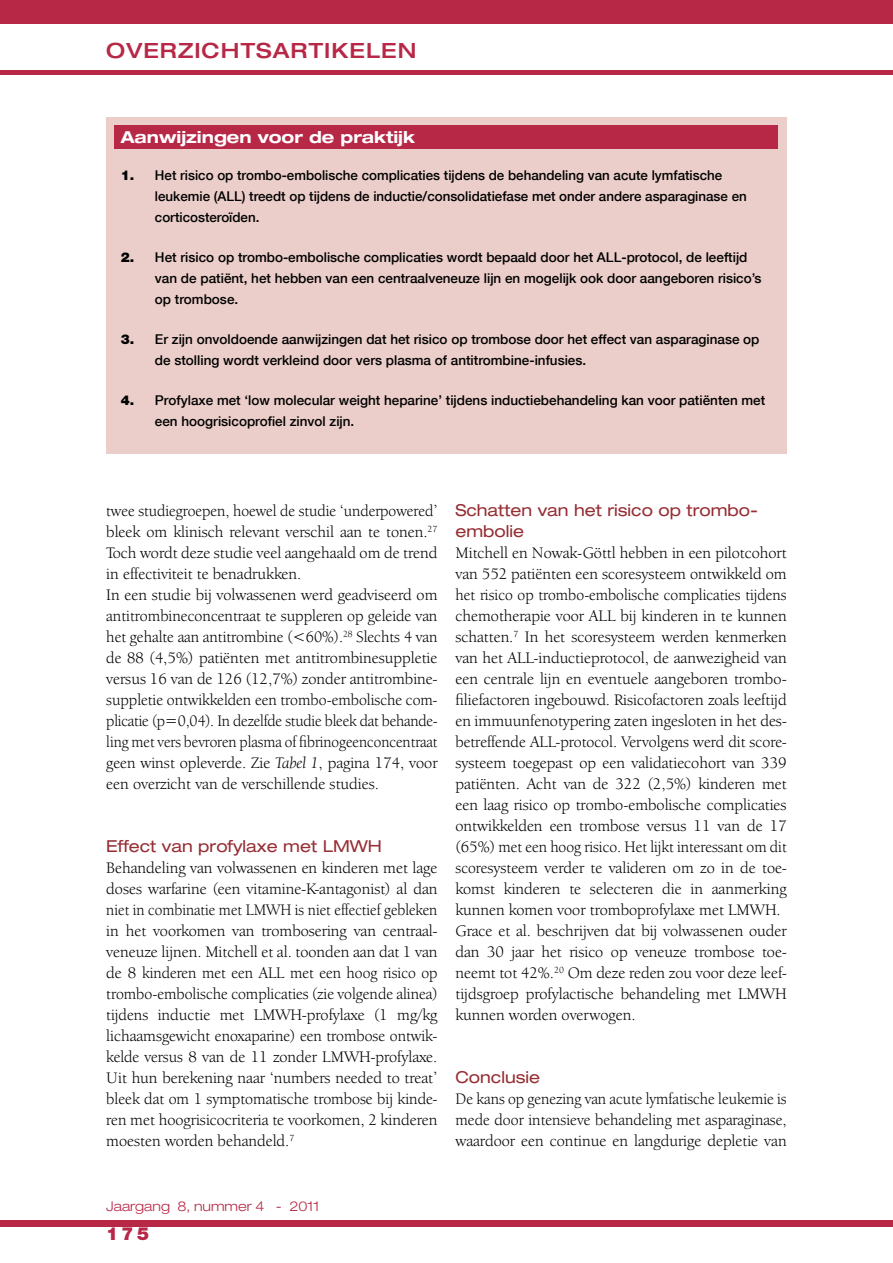
<style>
.page{position:relative;width:893px;height:1263px;background:#fff}
.page>*{position:absolute;margin:0;border:0;box-sizing:border-box;transform-origin:0 0}
.t1{font:500 expanded 21px "Helvetica Neue LT Std";letter-spacing:.05em;color:#b72847}
.t2{font:900 18px "Helvetica Neue LT Std";color:#b72847}
.t3{font:16.5px/21px "Berkeley Oldstyle IT Cby BT";color:#000;text-align:justify}
.t4{font:16.5px/21px "Berkeley Oldstyle IT Cby BT";color:#000;scale:.96 1}
.t5{font:expanded 16.5px/21px "Helvetica Neue LT Std";color:#962e34}
.t6{font:700 expanded 16.5px "Helvetica Neue LT Std";color:#fff}
.t7{font:500 13.5px/21px "Helvetica Neue";color:#000}
.t8{font:300 expanded 13.5px "Helvetica Neue LT Std";color:#b72847}
.s1{font-family:"Helvetica Neue LT Std";font-weight:900}
.s2{font-style:italic}
</style>
<div class="page">
<div style="left:0;top:0;width:893px;height:23px;background:#b72847"></div>
<div style="left:0;top:1220px;width:893px;height:7px;background:#b72847"></div>
<hr style="left:0;top:70px;width:893px;height:4px;background:#b72847">
<div style="left:106px;top:117px;width:681px;height:336px;background:#ebcec9"></div>
<div style="left:115px;top:126px;width:663px;height:23px;background:#b72847"></div>
<p class="t1" style="left:106px;top:37px;width:312px">OVERZICHTSARTIKELEN</p>
<p class="t6" style="left:121px;top:127px;width:296px">Aanwijzingen voor de praktijk</p>
<p class="t7" style="left:155px;top:164px;width:593px;text-indent:-34px"><span class="s1">1.</span> Het risico op trombo-embolische complicaties tijdens de behandeling van acute lymfatische leukemie (ALL) treedt op tijdens de inductie/consolidatiefase met onder andere asparaginase en corticosteroïden.</p>
<p class="t7" style="left:155px;top:247px;width:608px;text-indent:-34px"><span class="s1">2.</span> Het risico op trombo-embolische complicaties wordt bepaald door het ALL-protocol, de leeftijd van de patiënt, het hebben van een centraalveneuze lijn en mogelijk ook door aangeboren risico’s op trombose.</p>
<p class="t7" style="left:155px;top:329px;width:606px;text-indent:-34px"><span class="s1">3.</span> Er zijn onvoldoende aanwijzingen dat het risico op trombose door het effect van asparaginase op de stolling wordt verkleind door vers plasma of antitrombine-infusies.</p>
<p class="t7" style="left:155px;top:390px;width:612px;text-indent:-34px"><span class="s1">4.</span> Profylaxe met ‘low molecular weight heparine’ tijdens inductiebehandeling kan voor patiënten met een hoogrisicoprofiel zinvol zijn.</p>
<p class="t4" style="left:106px;top:500px;width:346px">twee studiegroepen, hoewel de studie ‘underpowered’ bleek om klinisch relevant verschil aan te tonen.<sup>27<br></sup>Toch wordt deze studie veel aangehaald om de trend in effectiviteit te benadrukken.<br>In een studie bij volwassenen werd geadviseerd om antitrombineconcentraat te suppleren op geleide van het gehalte aan antitrombine (&lt;60%).<sup>28</sup> Slechts 4 van de 88 (4,5%) patiënten met antitrombinesuppletie versus 16 van de 126 (12,7%) zonder antitrombine&shy;suppletie ontwikkelden een trombo-embolische com&shy;plicatie (p=0,04). In dezelfde studie bleek dat behande&shy;ling met vers bevroren plasma of fibrinogeenconcentraat geen winst opleverde. Zie <span class="s2">Tabel 1</span>, pagina 174, voor een overzicht van de verschillende studies.</p>
<p class="t5" style="left:106px;top:835px;width:277px">Effect van profylaxe met LMWH</p>
<p class="t3" style="left:106px;top:857px;width:333px">Behandeling van volwassenen en kinderen met lage doses warfarine (een vitamine-K-antagonist) al dan niet in combinatie met LMWH is niet effectief gebleken in het voorkomen van trombosering van centraal&shy;veneuze lijnen. Mitchell et al. toonden aan dat 1 van de 8 kinderen met een ALL met een hoog risico op trombo-embolische complicaties (zie volgende alinea) tijdens inductie met LMWH-profylaxe (1 mg/kg lichaamsgewicht enoxaparine) een trombose ontwik&shy;kelde versus 8 van de 11 zonder LMWH-profylaxe.<br>Uit hun berekening naar ‘numbers needed to treat’ bleek dat om 1 symptomatische trombose bij kinde&shy;ren met hoogrisicocriteria te voorkomen, 2 kinderen moesten worden behandeld.<sup>7</sup></p>
<p class="t5" style="left:455px;top:499px;width:304px">Schatten van het risico op trombo&shy;embolie</p>
<p class="t3" style="left:455px;top:542px;width:333px;text-align:left">Mitchell en Nowak-Göttl hebben in een pilotcohort van 552 patiënten een scoresysteem ontwikkeld om het risico op trombo-embolische complicaties tijdens chemotherapie voor ALL bij kinderen in te kunnen schatten.<sup>7</sup> In het scoresysteem werden kenmerken van het ALL-inductieprotocol, de aanwezigheid van een centrale lijn en eventuele aangeboren trombo&shy;filiefactoren ingebouwd. Risicofactoren zoals leeftijd en immuunfenotypering zaten ingesloten in het des&shy;betreffende ALL-protocol. Vervolgens werd dit score&shy;systeem toegepast op een validatiecohort van 339 patiënten. Acht van de 322 (2,5%) kinderen met een laag risico op trombo-embolische complicaties ontwikkelden een trombose versus 11 van de 17 (65%) met een hoog risico. Het lijkt interessant om dit scoresysteem verder te valideren om zo in de toe&shy;komst kinderen te selecteren die in aanmerking kunnen komen voor tromboprofylaxe met LMWH.<br>Grace et al. beschrijven dat bij volwassenen ouder dan 30 jaar het risico op veneuze trombose toe&shy;neemt tot 42%.<sup>20</sup> Om deze reden zou voor deze leef&shy;tijdsgroep profylactische behandeling met LMWH kunnen worden overwogen.</p>
<p class="t5" style="left:455px;top:1066px;width:86px">Conclusie</p>
<p class="t4" style="left:455px;top:1088px;width:346px;text-align:justify">De kans op genezing van acute lymfatische leukemie is mede door intensieve behandeling met asparaginase, waardoor een continue en langdurige depletie van</p>
<p class="t8" style="left:106px;top:1198px;width:215px">Jaargang 8, nummer 4 - 2011</p>
<p class="t2" style="left:106px;top:1222px;width:44px">175</p>
</div>
